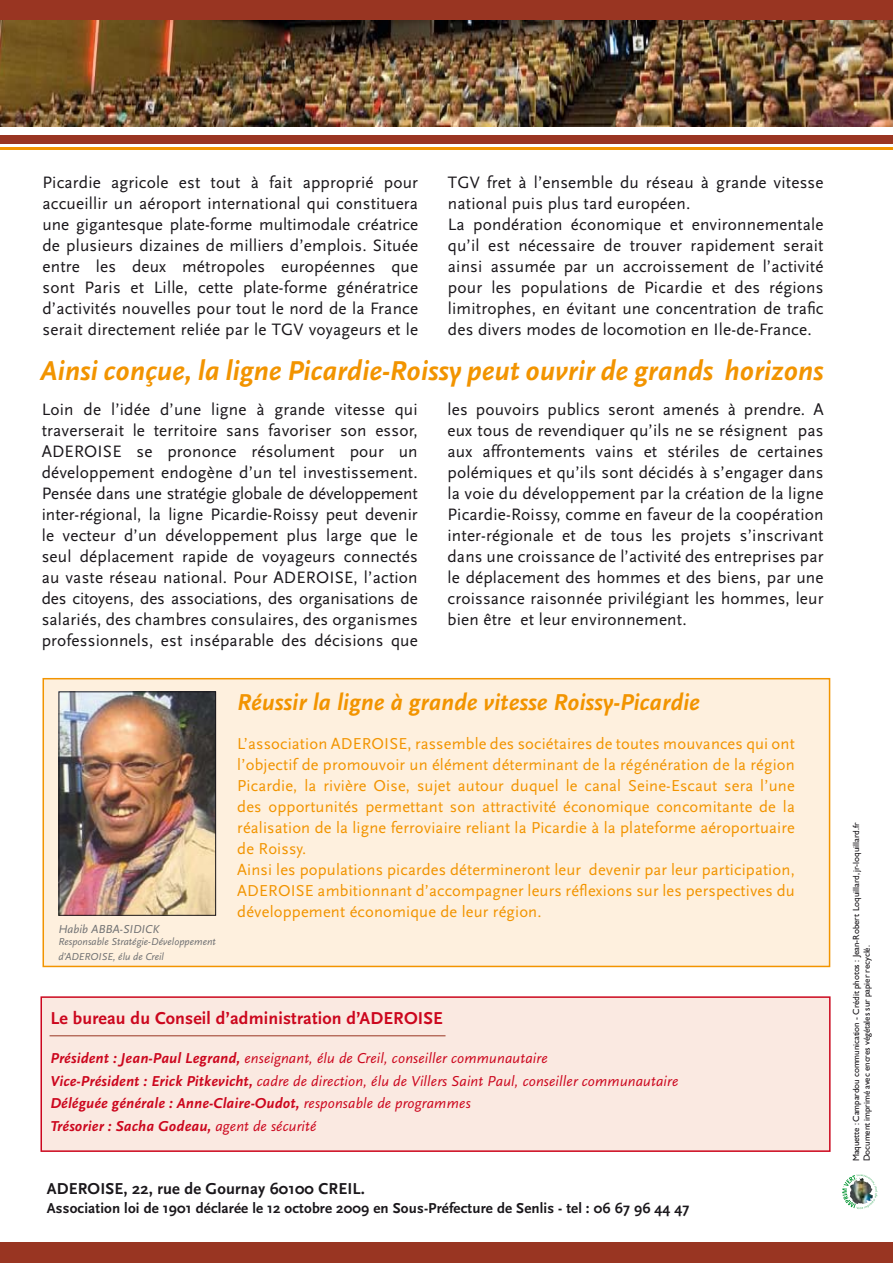
<style>
.page{position:relative;width:893px;height:1263px;background:#fff}
.page>*{position:absolute;margin:0;border:0;box-sizing:border-box;transform-origin:0 0}
.t1{font:italic 700 28.5px "Scala Sans";color:#f29400}
.t2{font:italic 700 24px "Scala Sans";color:#f29400}
.t3{font:700 18px "Scala Sans";letter-spacing:.01em;color:#cc071e}
.t4{font:17.25px/21px "Scala Sans";letter-spacing:.01em;color:#1a171b;text-align:justify}
.t5{font:16.5px/21px "Scala Sans";letter-spacing:.01em;color:#f29400}
.t6{font:700 16.5px "Scala Sans";letter-spacing:.01em;color:#1a171b}
.t7{font:italic 15px/22.5px "Scala Sans";letter-spacing:.01em;color:#cc071e}
.t8{font:700 15px "Scala Sans";letter-spacing:.01em;color:#1a171b}
.t9{font:italic 12px "Scala Sans";color:#707173}
.t10{font:italic 10.5px/14.4px "Scala Sans";color:#707173}
.t11{font:9px/10.5px "Gill Sans";letter-spacing:-.01em;color:#1a171b}
.s1{font-weight:700}
</style>
<div class="page">
<div style="left:0;top:0;width:893px;height:27px;background:#993522"></div>
<div style="left:0;top:1242px;width:893px;height:21px;background:#993522"></div>
<img style="left:0;top:20px;width:893px;height:106px">
<div style="left:0;top:135px;width:893px;height:9px;background:#993522"></div>
<hr style="left:0;top:147px;width:893px;height:2px;background:#f29400">
<svg style="left:842px;top:1174px;width:36px;height:35px"></svg>
<div style="left:41px;top:997px;width:789px;height:154px;background:#fae9e1"></div>
<div style="left:40px;top:996px;width:791px;height:156px;border:2px solid #cc071e"></div>
<hr style="left:50px;top:1035px;width:396px;height:1px;background:#993522">
<div style="left:43px;top:679px;width:787px;height:287px;background:#fef0de"></div>
<div style="left:43px;top:678px;width:787px;height:289px;border:2px solid #f29400"></div>
<img style="left:61px;top:693px;width:153px;height:221px">
<div style="left:59px;top:691px;width:157px;height:225px;border:1px solid #1a171b"></div>
<p class="t4" style="left:43px;top:173px;width:377px">Picardie agricole est tout à fait approprié pour accueillir un aéroport international qui constituera une gigantesque plate-forme multimodale créatrice de plusieurs dizaines de milliers d’emplois. Située entre les deux métropoles européennes que sont Paris et Lille, cette plate-forme génératrice d’activités nouvelles pour tout le nord de la France serait directement reliée par le TGV voyageurs et le</p>
<p class="t4" style="left:448px;top:173px;width:377px;text-align:left">TGV fret à l’ensemble du réseau à grande vitesse national puis plus tard européen.<br>La pondération économique et environnementale qu’il est nécessaire de trouver rapidement serait ainsi assumée par un accroissement de l’activité pour les populations de Picardie et des régions limitrophes, en évitant une concentration de trafic des divers modes de locomotion en Ile-de-France.</p>
<h1 class="t1" style="left:40px;top:356px;width:785px">Ainsi conçue, la ligne Picardie-Roissy peut ouvrir de grands horizons</h1>
<p class="t4" style="left:42px;top:399px;width:378px">Loin de l’idée d’une ligne à grande vitesse qui traverserait le territoire sans favoriser son essor, ADEROISE se prononce résolument pour un développement endogène d’un tel investissement.<br>Pensée dans une stratégie globale de développement inter-régional, la ligne Picardie-Roissy peut devenir le vecteur d’un développement plus large que le seul déplacement rapide de voyageurs connectés au vaste réseau national. Pour ADEROISE, l’action des citoyens, des associations, des organisations de salariés, des chambres consulaires, des organismes professionnels, est inséparable des décisions que</p>
<p class="t4" style="left:447px;top:399px;width:378px">les pouvoirs publics seront amenés à prendre. A eux tous de revendiquer qu’ils ne se résignent pas aux affrontements vains et stériles de certaines polémiques et qu’ils sont décidés à s’engager dans la voie du développement par la création de la ligne Picardie-Roissy, comme en faveur de la coopération inter-régionale et de tous les projets s’inscrivant dans une croissance de l’activité des entreprises par le déplacement des hommes et des biens, par une croissance raisonnée privilégiant les hommes, leur bien être et leur environnement.</p>
<p class="t9" style="left:58px;top:922px;width:102px">Habib ABBA-SIDICK</p>
<p class="t10" style="left:58px;top:935px;width:159px">Responsable Stratégie-Développement d’ADEROISE, élu de Creil</p>
<h2 class="t2" style="left:237px;top:689px;width:464px">Réussir la ligne à grande vitesse Roissy-Picardie</h2>
<p class="t5" style="left:237px;top:733px;width:559px">L’association ADEROISE, rassemble des sociétaires de toutes mouvances qui ont l’objectif de promouvoir un élément déterminant de la régénération de la région Picardie, la rivière Oise, sujet autour duquel le canal Seine-Escaut sera l’une des opportunités permettant son attractivité économique concomitante de la réalisation de la ligne ferroviaire reliant la Picardie à la plateforme aéroportuaire de Roissy.<br>Ainsi les populations picardes détermineront leur devenir par leur participation, ADEROISE ambitionnant d’accompagner leurs réflexions sur les perspectives du développement économique de leur région.</p>
<p class="t3" style="left:51px;top:1009px;width:394px">Le bureau du Conseil d’administration d’ADEROISE</p>
<p class="t7" style="left:51px;top:1047px;width:629px"><span class="s1">Président : Jean-Paul Legrand,</span> enseignant, élu de Creil, conseiller communautaire<br><span class="s1">Vice-Président : Erick Pitkevicht,</span> cadre de direction, élu de Villers Saint Paul, conseiller communautaire <span class="s1">Déléguée générale : Anne-Claire-Oudot,</span> responsable de programmes<br><span class="s1">Trésorier : Sacha Godeau,</span> agent de sécurité</p>
<p class="t6" style="left:47px;top:1179px;width:320px">ADEROISE, 22, rue de Gournay 60100 CREIL.</p>
<p class="t8" style="left:47px;top:1200px;width:644px">Association loi de 1901 déclarée le 12 octobre 2009 en Sous-Préfecture de Senlis - tel : 06 67 96 44 47</p>
<p class="t11" style="left:851px;top:1161px;width:340px;rotate:-90deg">Maquette : Campardou communication - Crédit photos : Jean-Robert Loquillard, jr-loquillard.fr<br>Document imprimé avec encres végétales sur papier recyclé.</p>
</div>
